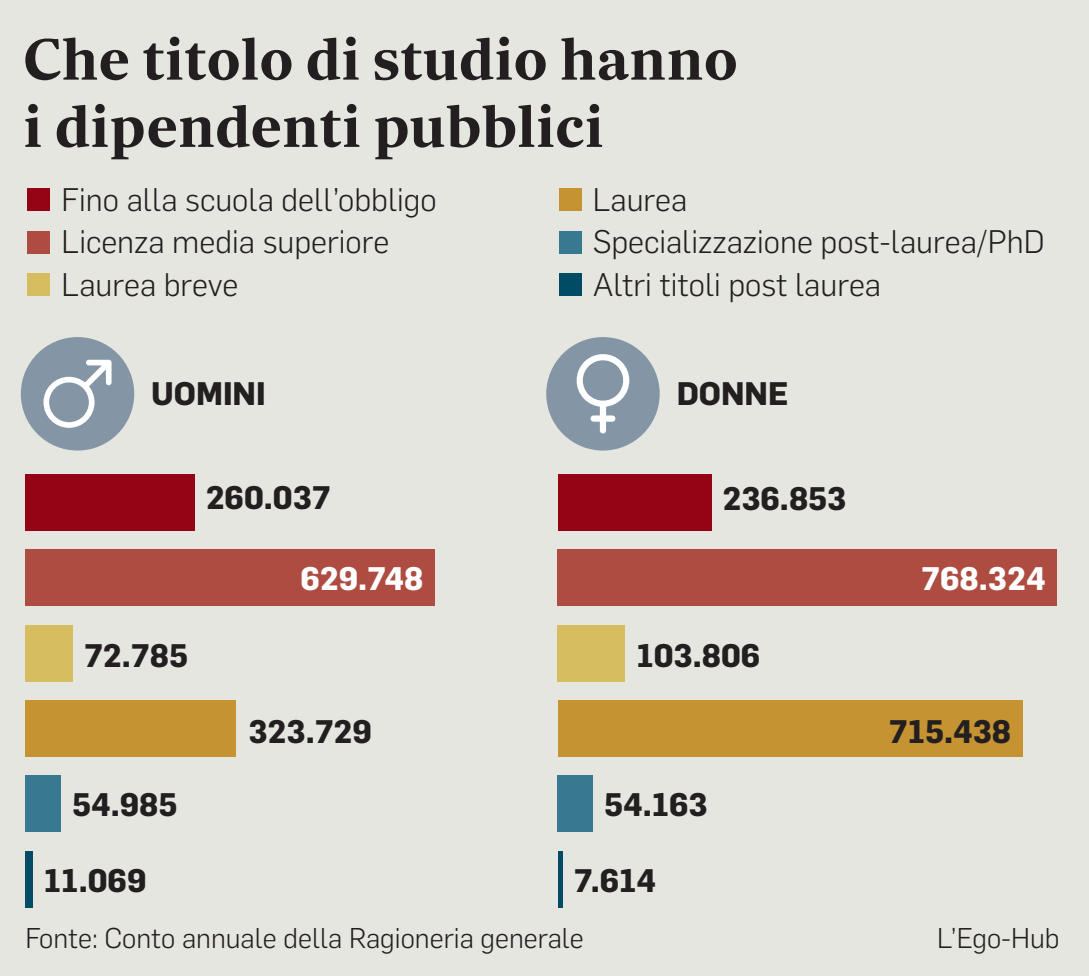
<style>
.page{position:relative;width:1089px;height:976px;background:#fff}
.page>*{position:absolute;margin:0;border:0;box-sizing:border-box;transform-origin:0 0}
.t1{font:700 56px/67.2px "Sueca";color:#231f20}
.t2{font:300 32px "Flama";color:#231f20}
.t3{font:700 32px "Flama";color:#231f20}
.t4{font:700 32px "Flama";color:#fff}
.t5{font:300 28px "Flama";color:#231f20}
</style>
<div class="page">
<div style="left:0;top:0;width:1089px;height:975px;background:#e6e6e1"></div>
<div style="left:28px;top:188px;width:22px;height:23px;background:#940415"></div>
<div style="left:558px;top:188px;width:23px;height:23px;background:#c59332"></div>
<div style="left:28px;top:231px;width:22px;height:22px;background:#af4c41"></div>
<div style="left:558px;top:231px;width:23px;height:22px;background:#387991"></div>
<div style="left:28px;top:273px;width:22px;height:23px;background:#d5bd60"></div>
<div style="left:558px;top:273px;width:23px;height:23px;background:#004c65"></div>
<div style="left:21px;top:337px;width:113px;height:113px;background:#8496a5;border-radius:57px"></div>
<div style="left:546px;top:337px;width:113px;height:113px;background:#8496a5;border-radius:57px"></div>
<div style="left:557px;top:474px;width:154px;height:56px;background:#940415"></div>
<div style="left:557px;top:549px;width:499px;height:56px;background:#af4c41"></div>
<div style="left:557px;top:624px;width:68px;height:57px;background:#d5bd60"></div>
<div style="left:557px;top:700px;width:465px;height:56px;background:#c59332"></div>
<div style="left:557px;top:775px;width:36px;height:56px;background:#387991"></div>
<div style="left:557px;top:851px;width:5px;height:56px;background:#004c65"></div>
<div style="left:25px;top:474px;width:169px;height:56px;background:#940415"></div>
<div style="left:25px;top:549px;width:409px;height:56px;background:#af4c41"></div>
<div style="left:25px;top:624px;width:48px;height:57px;background:#d5bd60"></div>
<div style="left:25px;top:700px;width:211px;height:56px;background:#c59332"></div>
<div style="left:25px;top:775px;width:36px;height:56px;background:#387991"></div>
<div style="left:25px;top:851px;width:8px;height:56px;background:#004c65"></div>
<svg style="left:43px;top:359px;width:69px;height:68px"></svg>
<svg style="left:576px;top:354px;width:54px;height:79px"></svg>
<h1 class="t1" style="left:23px;top:23px;width:716px">Che titolo di studio hanno i dipendenti pubblici</h1>
<p class="t2" style="left:62px;top:178px;width:376px">Fino alla scuola dell’obbligo</p>
<p class="t2" style="left:592px;top:178px;width:96px">Laurea</p>
<p class="t2" style="left:62px;top:220px;width:329px">Licenza media superiore</p>
<p class="t2" style="left:592px;top:220px;width:453px">Specializzazione post-laurea/PhD</p>
<p class="t2" style="left:62px;top:263px;width:178px">Laurea breve</p>
<p class="t2" style="left:592px;top:263px;width:290px">Altri titoli post laurea</p>
<p class="t3" style="left:151px;top:374px;width:116px">UOMINI</p>
<p class="t3" style="left:676px;top:374px;width:113px">DONNE</p>
<p class="t3" style="left:206px;top:478px;width:127px">260.037</p>
<p class="t3" style="left:722px;top:479px;width:125px">236.853</p>
<p class="t3" style="left:84px;top:635px;width:105px">72.785</p>
<p class="t3" style="left:72px;top:785px;width:107px">54.985</p>
<p class="t4" style="left:300px;top:558px;width:124px">629.748</p>
<p class="t4" style="left:921px;top:558px;width:126px">768.324</p>
<p class="t3" style="left:636px;top:635px;width:125px">103.806</p>
<p class="t3" style="left:248px;top:711px;width:125px">323.729</p>
<p class="t3" style="left:888px;top:711px;width:124px">715.438</p>
<p class="t3" style="left:604px;top:785px;width:105px">54.163</p>
<p class="t3" style="left:44px;top:861px;width:104px">11.069</p>
<p class="t3" style="left:574px;top:861px;width:84px">7.614</p>
<p class="t5" style="left:25px;top:918px;width:560px">Fonte: Conto annuale della Ragioneria generale</p>
<p class="t5" style="left:937px;top:918px;width:124px">L’Ego-Hub</p>
</div>
